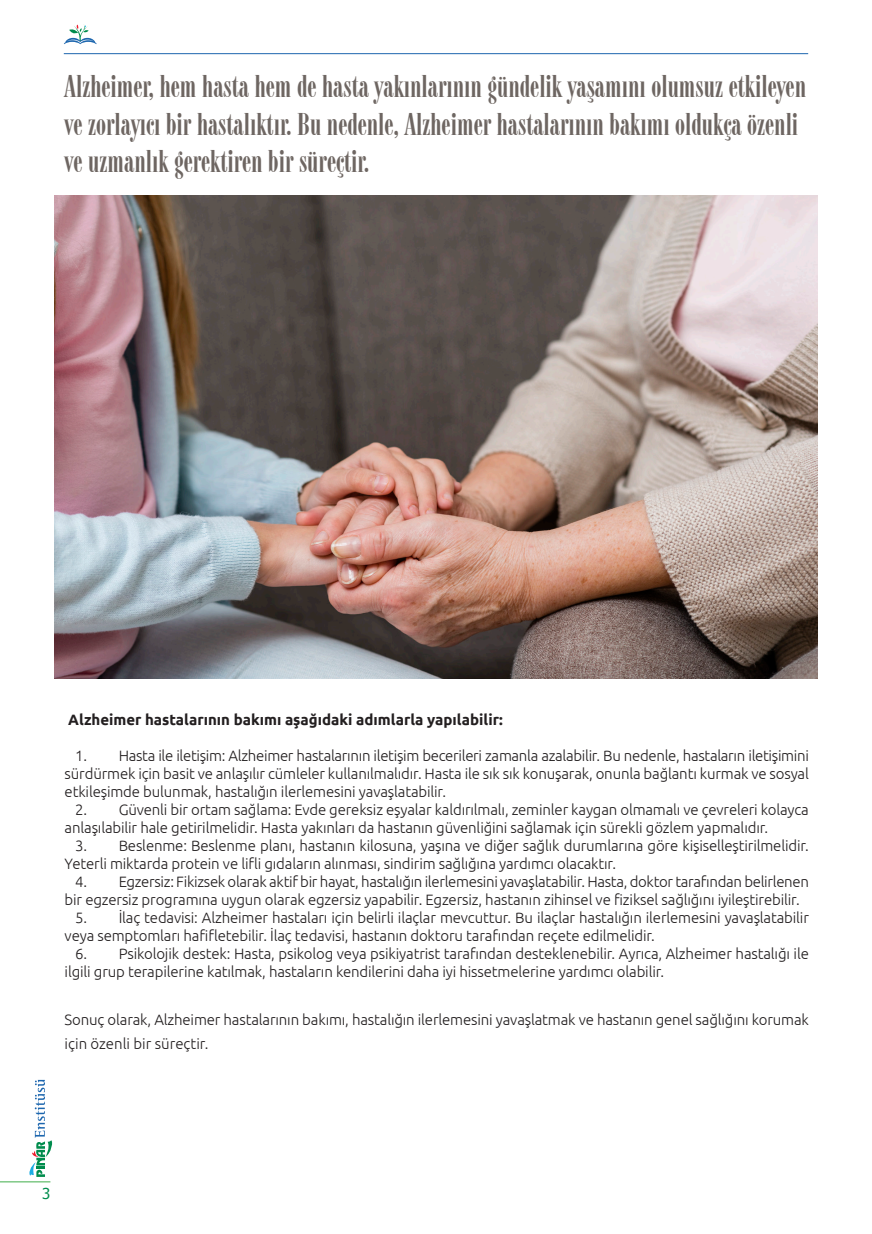
<style>
.page{position:relative;width:872px;height:1234px;background:#fff}
.page>*{position:absolute;margin:0;border:0;box-sizing:border-box;transform-origin:0 0}
.t1{font:30px/37.5px "Modern 735 BT Roman A";color:#6e6662}
.t2{font:300 15px/18px "Ubuntu";letter-spacing:-.01em;color:#231f20}
.t3{font:700 15px "Ubuntu";color:#231f20}
.t4{font:15px "Tahoma";color:#008c4d}
</style>
<div class="page">
<hr style="left:64px;top:53px;width:744px;height:1px;background:#1d66ae">
<svg style="left:64px;top:24px;width:33px;height:20px"></svg>
<hr style="left:0;top:1181px;width:50px;height:1px;background:#40ae49">
<svg style="left:29px;top:1079px;width:23px;height:97px"></svg>
<img style="left:54px;top:196px;width:764px;height:482px">
<p class="t1" style="left:65px;top:68px;width:743px">Alzheimer, hem hasta hem de hasta yakınlarının gündelik yaşamını olumsuz etkileyen ve zorlayıcı bir hastalıktır. Bu nedenle, Alzheimer hastalarının bakımı oldukça özenli ve uzmanlık gerektiren bir süreçtir.</p>
<p class="t3" style="left:68px;top:710px;width:436px">Alzheimer hastalarının bakımı aşağıdaki adımlarla yapılabilir:</p>
<p class="t2" style="left:65px;top:745px;width:746px;text-align:justify;text-indent:10px">1. Hasta ile iletişim: Alzheimer hastalarının iletişim becerileri zamanla azalabilir. Bu nedenle, hastaların iletişimini sürdürmek için basit ve anlaşılır cümleler kullanılmalıdır. Hasta ile sık sık konuşarak, onunla bağlantı kurmak ve sosyal etkileşimde bulunmak, hastalığın ilerlemesini yavaşlatabilir.</p>
<p class="t2" style="left:65px;top:799px;width:746px;text-indent:10px">2. Güvenli bir ortam sağlama: Evde gereksiz eşyalar kaldırılmalı, zeminler kaygan olmamalı ve çevreleri kolayca anlaşılabilir hale getirilmelidir. Hasta yakınları da hastanın güvenliğini sağlamak için sürekli gözlem yapmalıdır.</p>
<p class="t2" style="left:65px;top:835px;width:746px;text-indent:10px">3. Beslenme: Beslenme planı, hastanın kilosuna, yaşına ve diğer sağlık durumlarına göre kişiselleştirilmelidir.<br>Yeterli miktarda protein ve lifli gıdaların alınması, sindirim sağlığına yardımcı olacaktır.</p>
<p class="t2" style="left:65px;top:871px;width:746px;text-indent:10px">4. Egzersiz: Fikizsek olarak aktif bir hayat, hastalığın ilerlemesini yavaşlatabilir. Hasta, doktor tarafından belirlenen bir egzersiz programına uygun olarak egzersiz yapabilir. Egzersiz, hastanın zihinsel ve fiziksel sağlığını iyileştirebilir.</p>
<p class="t2" style="left:65px;top:907px;width:746px;text-indent:10px">5. İlaç tedavisi: Alzheimer hastaları için belirli ilaçlar mevcuttur. Bu ilaçlar hastalığın ilerlemesini yavaşlatabilir veya semptomları hafifletebilir. İlaç tedavisi, hastanın doktoru tarafından reçete edilmelidir.</p>
<p class="t2" style="left:65px;top:943px;width:746px;text-indent:10px">6. Psikolojik destek: Hasta, psikolog veya psikiyatrist tarafından desteklenebilir. Ayrıca, Alzheimer hastalığı ile ilgili grup terapilerine katılmak, hastaların kendilerini daha iyi hissetmelerine yardımcı olabilir.</p>
<p class="t2" style="left:65px;top:1006px;width:746px;line-height:24px">Sonuç olarak, Alzheimer hastalarının bakımı, hastalığın ilerlemesini yavaşlatmak ve hastanın genel sağlığını korumak için özenli bir süreçtir.</p>
<p class="t4" style="left:42px;top:1183px;width:10px">3</p>
</div>
